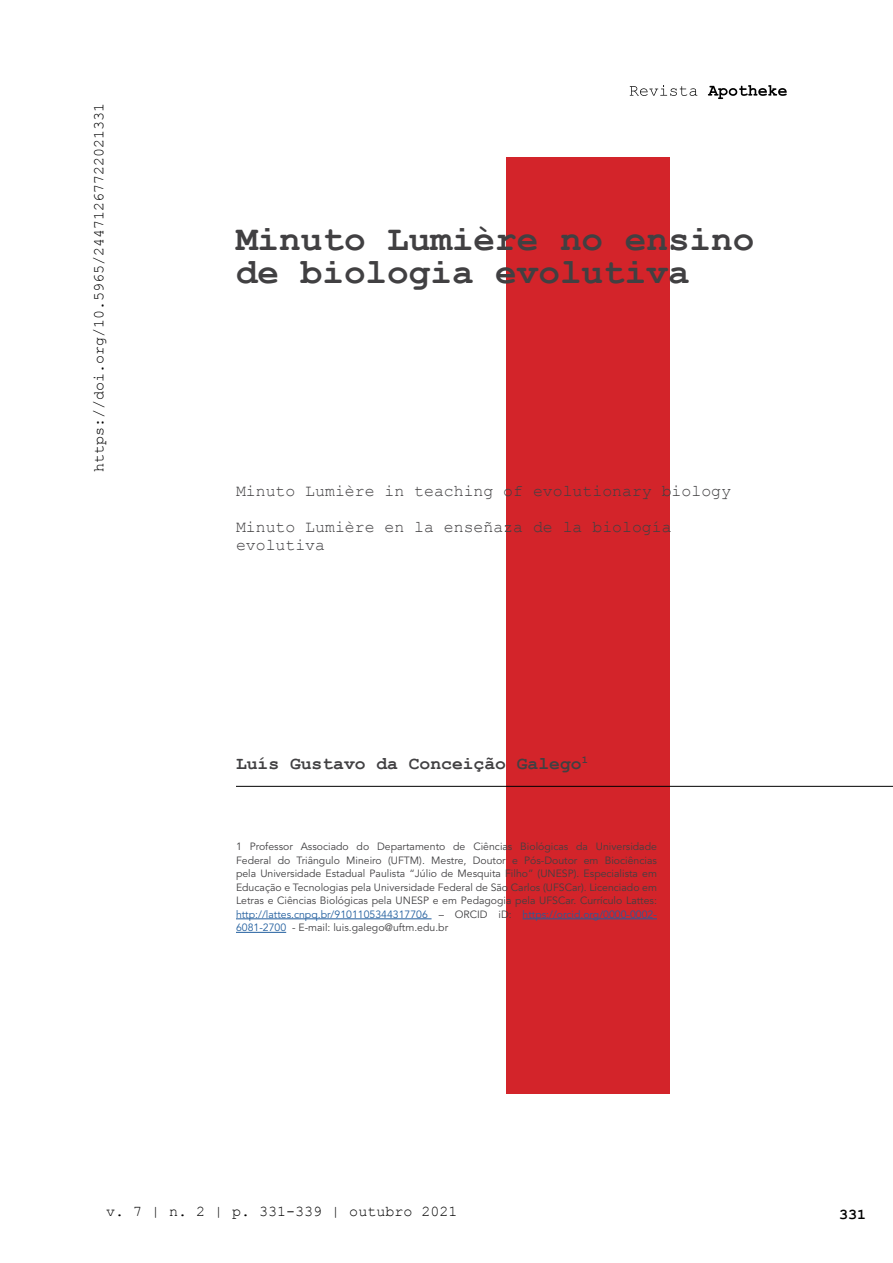
<style>
.page{position:relative;width:893px;height:1263px;background:#fff}
.page>*{position:absolute;margin:0;border:0;box-sizing:border-box;transform-origin:0 0}
.t1{font:700 36px/33px "Courier New";color:#414042}
.t2{font:700 18px "Courier New";color:#414042}
.t3{font:16.5px/36px "Courier New";color:#414042}
.t4{font:15px "Courier New";color:#000}
.t5{font:700 15px "Courier New";color:#000}
.t6{font:10.5px/13.5px "Avenir LT Std";color:#414042;text-align:justify}
.s1{color:#215e9e}
</style>
<div class="page">
<svg style="left:630px;top:85px;width:67px;height:11px"></svg>
<svg style="left:708px;top:85px;width:79px;height:14px"></svg>
<div style="left:506px;top:157px;width:163px;height:936px;background:#d3242a"></div>
<hr style="left:236px;top:918px;width:196px;height:1px;background:#215e9e">
<hr style="left:523px;top:918px;width:134px;height:1px;background:#215e9e">
<hr style="left:236px;top:932px;width:50px;height:1px;background:#215e9e">
<hr style="left:236px;top:786px;width:657px;height:1px;background:#000">
<h3 class="t4" style="left:90px;top:472px;width:371px;rotate:-90deg">https://doi.org/10.5965/24471267722021331</h3>
<h1 class="t1" style="left:236px;top:221px;width:520px">Minuto Lumière no ensino de biologia evolutiva</h1>
<h3 class="t3" style="left:236px;top:472px;width:497px">Minuto Lumière in teaching of evolutionary biology<br>Minuto Lumière en la enseñaza de la biología</h3>
<h3 class="t3" style="left:236px;top:526px;width:91px">evolutiva</h3>
<h2 class="t2" style="left:236px;top:752px;width:353px">Luís Gustavo da Conceição Galego<sup>1</sup></h2>
<p class="t6" style="left:236px;top:840px;width:422px">1 Professor Associado do Departamento de Ciências Biológicas da Universidade Federal do Triângulo Mineiro (UFTM). Mestre, Doutor e Pós-Doutor em Biociências pela Universidade Estadual Paulista “Júlio de Mesquita Filho” (UNESP). Especialista em Educação e Tecnologias pela Universidade Federal de São Carlos (UFSCar). Licenciado em Letras e Ciências Biológicas pela UNESP e em Pedagogia pela UFSCar. Currículo Lattes: <span class="s1">http://lattes.cnpq.br/9101105344317706</span> – ORCID iD: <span class="s1">https://orcid.org/0000-0002- 6081-2700</span> - E-mail: luis.galego@uftm.edu.br</p>
<h3 class="t4" style="left:106px;top:1202px;width:353px">v. 7 | n. 2 | p. 331-339 | outubro 2021</h3>
<h3 class="t5" style="left:839px;top:1205px;width:28px">331</h3>
</div>
